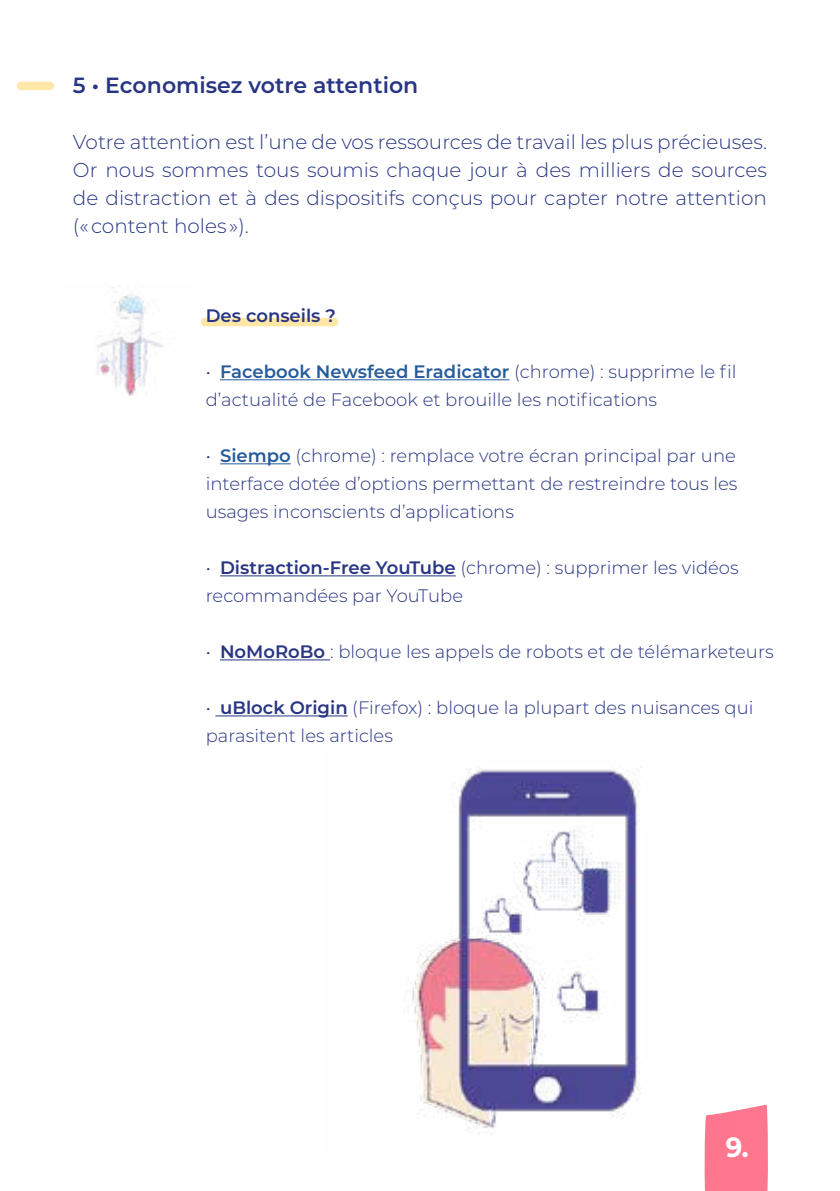
<style>
.page{position:relative;width:840px;height:1191px;background:#fff}
.page>*{position:absolute;margin:0;border:0;box-sizing:border-box;transform-origin:0 0}
.t1{font:700 27.8px "Montserrat";color:#fff;scale:.93 1}
.t2{font:600 22px "Montserrat";color:#283583}
.t3{font:300 20px/28px "Montserrat";color:#283583;text-align:justify}
.t4{font:300 18px/28px "Montserrat";color:#283583}
.t5{font:600 18px "Montserrat";color:#283583}
.s1{font-weight:600;color:#265b9b}
.s2{font-weight:600}
</style>
<div class="page">
<div style="left:200px;top:318px;width:138px;height:8px;background:#ffe7a7;border-radius:4px"></div>
<hr style="left:220px;top:379px;width:289px;height:1px;background:#265b9b">
<hr style="left:220px;top:463px;width:70px;height:1px;background:#265b9b">
<hr style="left:220px;top:575px;width:235px;height:1px;background:#283583">
<hr style="left:220px;top:659px;width:110px;height:1px;background:#283583">
<hr style="left:215px;top:715px;width:132px;height:1px;background:#283583">
<img style="left:97px;top:287px;width:66px;height:109px">
<div style="left:704px;top:1104px;width:64px;height:87px;background:#ff768f"></div>
<div style="left:17px;top:82px;width:37px;height:8px;background:#ffe7a7;border-radius:4px"></div>
<img style="left:412px;top:766px;width:324px;height:392px">
<p class="t2" style="left:73px;top:75px;width:347px">5 • Economisez votre attention</p>
<p class="t3" style="left:73px;top:130px;width:695px">Votre attention est l’une de vos ressources de travail les plus précieuses.<br>Or nous sommes tous soumis chaque jour à des milliers de sources de distraction et à des dispositifs conçus pour capter notre attention (« content holes »).</p>
<p class="t5" style="left:206px;top:307px;width:132px">Des conseils ?</p>
<p class="t4" style="left:206px;top:359px;width:532px">• <span class="s1">Facebook Newsfeed Eradicator</span> (chrome) : supprime le fil d’actualité de Facebook et brouille les notifications</p>
<p class="t4" style="left:206px;top:443px;width:533px;text-align:justify">• <span class="s1">Siempo</span> (chrome) : remplace votre écran principal par une interface dotée d’options permettant de restreindre tous les usages inconscients d’applications</p>
<p class="t4" style="left:206px;top:555px;width:534px">• <span class="s2">Distraction-Free YouTube</span> (chrome) : supprimer les vidéos recommandées par YouTube</p>
<p class="t4" style="left:206px;top:639px;width:569px">• <span class="s2">NoMoRoBo</span> : bloque les appels de robots et de télémarketeurs</p>
<p class="t4" style="left:206px;top:695px;width:549px">• <span class="s2">uBlock Origin</span> (Firefox) : bloque la plupart des nuisances qui parasitent les articles</p>
<h1 class="t1" style="left:725px;top:1132px;width:26px">9.</h1>
</div>
